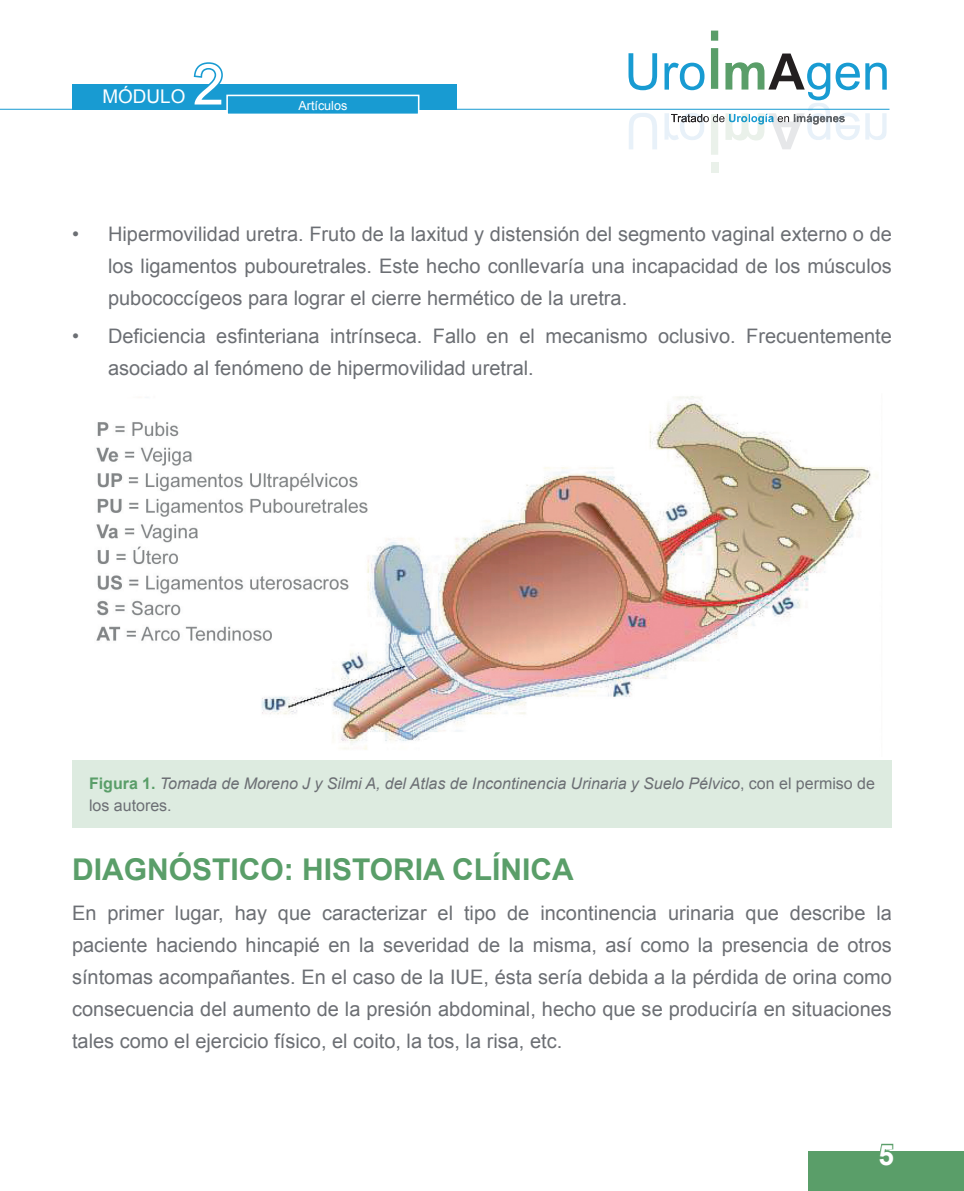
<style>
.page{position:relative;width:964px;height:1191px;background:#fff}
.page>*{position:absolute;margin:0;border:0;box-sizing:border-box;transform-origin:0 0}
.t1{font:56.6px "Arial";color:#fff}
.t2{font:700 30px "Arial";color:#5a9e69}
.t3{font:700 28px "Arial";color:#fff}
.t4{font:20px/32px "Arial";color:#6c6f74;text-align:justify}
.t5{font:18.8px "Arial";color:#fff}
.t6{font:italic 16px/22px "Arial";color:#6c6f74}
.t7{font:12.6px "Arial";color:#fff}
.s1{font-weight:700;font-style:normal;color:#5a9e69}
.s2{font-style:normal}
</style>
<div class="page">
<div style="left:72px;top:84px;width:384px;height:26px;background:#189bd2"></div>
<svg style="left:193px;top:62px;width:30px;height:22px"></svg>
<div style="left:711px;top:162px;width:7px;height:10px;background:#eaf1ea"></div>
<hr style="left:0;top:109px;width:889px;height:1px;background:#189bd2">
<div style="left:227px;top:95px;width:192px;height:19px;background:#189bd2"></div>
<div style="left:226px;top:95px;width:193px;height:20px;border:2px solid #fff"></div>
<div style="left:809px;top:1151px;width:155px;height:40px;background:#5a9e69"></div>
<svg style="left:880px;top:1143px;width:14px;height:8px"></svg>
<img style="left:96px;top:396px;width:775px;height:354px">
<div style="left:72px;top:760px;width:820px;height:68px;background:#ddebe0"></div>
<svg style="left:628px;top:31px;width:259px;height:124px"></svg>
<p class="t5" style="left:102px;top:86px;width:84px">MÓDULO</p>
<h1 class="t1" style="left:193px;top:53px;width:33px">2</h1>
<p class="t7" style="left:298px;top:98px;width:51px">Artículos</p>
<p class="t4" style="left:108px;top:218px;width:785px;text-indent:-36px">• Hipermovilidad uretra. Fruto de la laxitud y distensión del segmento vaginal externo o de los ligamentos pubouretrales. Este hecho conllevaría una incapacidad de los músculos pubococcígeos para lograr el cierre hermético de la uretra.</p>
<p class="t4" style="left:108px;top:320px;width:785px;text-indent:-36px">• Deficiencia esfinteriana intrínseca. Fallo en el mecanismo oclusivo. Frecuentemente asociado al fenómeno de hipermovilidad uretral.</p>
<p class="t6" style="left:89px;top:772px;width:787px"><span class="s1">Figura 1.</span> Tomada de Moreno J y Silmi A, del Atlas de Incontinencia Urinaria y Suelo Pélvico<span class="s2">, con el permiso de los autores.</span></p>
<h2 class="t2" style="left:72px;top:852px;width:503px">DIAGNÓSTICO: HISTORIA CLÍNICA</h2>
<p class="t4" style="left:72px;top:897px;width:821px">En primer lugar, hay que caracterizar el tipo de incontinencia urinaria que describe la paciente haciendo hincapié en la severidad de la misma, así como la presencia de otros síntomas acompañantes. En el caso de la IUE, ésta sería debida a la pérdida de orina como consecuencia del aumento de la presión abdominal, hecho que se produciría en situaciones tales como el ejercicio físico, el coito, la tos, la risa, etc.</p>
<h3 class="t3" style="left:878px;top:1139px;width:17px">5</h3>
</div>
